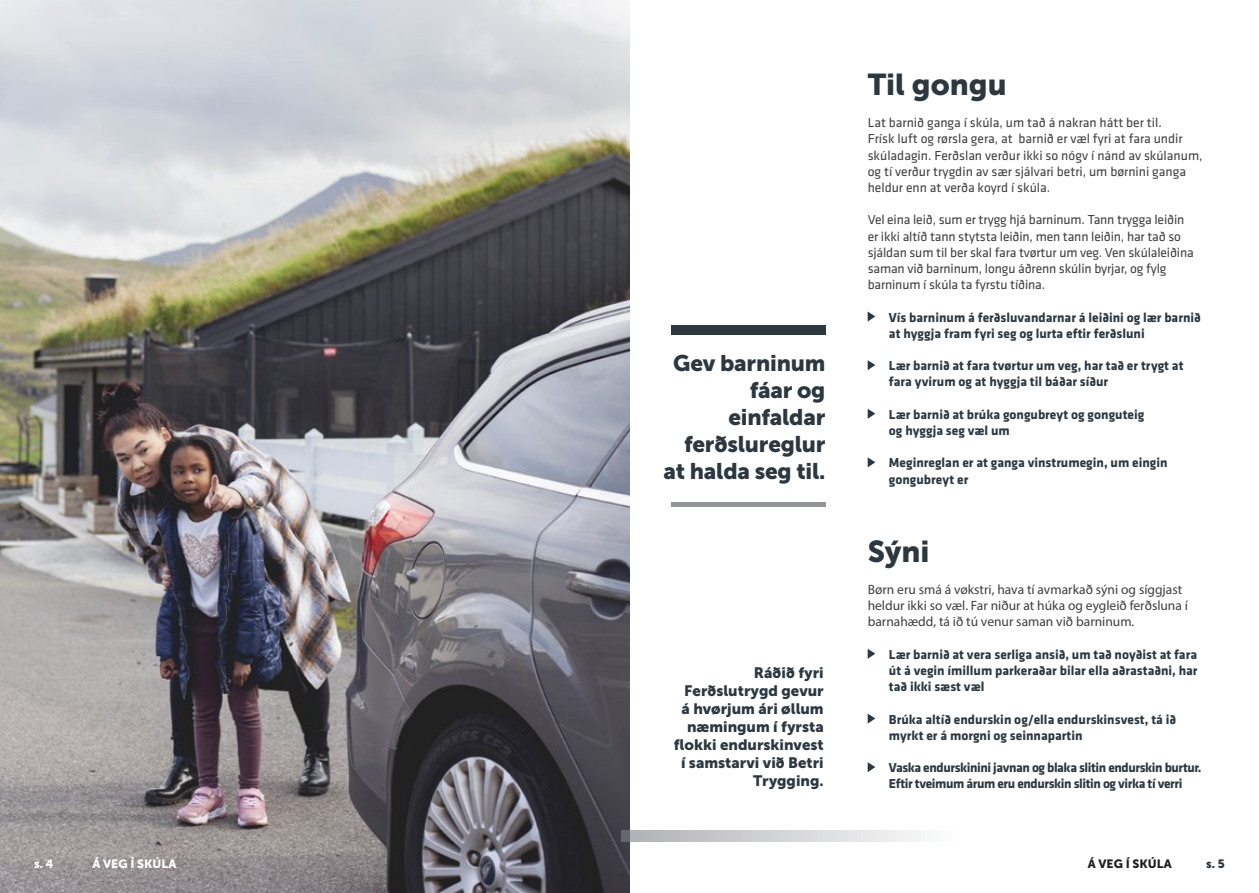
<style>
.page{position:relative;width:1259px;height:893px;background:#fff}
.page>*{position:absolute;margin:0;border:0;box-sizing:border-box;transform-origin:0 0}
.t1{font:30px "Museo Sans 900";color:#2c3740}
.t2{font:22.5px/27px "Museo Sans 900";letter-spacing:-.01em;color:#2c3740;text-align:right}
.t3{font:15px/18px "Museo Sans 900";color:#2c3740;text-align:right}
.t4{font:13.5px/16.2px "Klavika";letter-spacing:-.005em;color:#3e3e3f}
.t5{font:700 13.5px/16.2px "Klavika";color:#2c3740}
.t6{font:13.5px/16.2px "Myriad Pro";color:#3e3e3f}
.t7{font:700 13.5px/16.2px "Klavika";letter-spacing:-.03em;color:#2c3740}
.t8{font:12px "Museo Sans 900";color:#fff}
.t9{font:12px "Museo Sans 900";color:#231f20}
.t10{font:12px "Museo Sans 900";color:#2c3740}
</style>
<div class="page">
<img style="left:0;top:0;width:629px;height:893px">
<svg style="left:867px;top:312px;width:8px;height:10px"></svg>
<svg style="left:867px;top:360px;width:8px;height:10px"></svg>
<svg style="left:867px;top:409px;width:8px;height:10px"></svg>
<svg style="left:867px;top:457px;width:8px;height:10px"></svg>
<svg style="left:867px;top:649px;width:8px;height:10px"></svg>
<svg style="left:867px;top:714px;width:8px;height:10px"></svg>
<svg style="left:867px;top:762px;width:8px;height:10px"></svg>
<div style="left:671px;top:325px;width:154px;height:10px;background:#2c3740"></div>
<div style="left:671px;top:502px;width:154px;height:5px;background:#939598"></div>
<svg style="left:621px;top:831px;width:298px;height:11px;background:#cfd0d2"></svg>
<h2 class="t2" style="left:663px;top:349px;width:163px">Gev barninum fáar og einfaldar ferðslureglur at halda seg til.</h2>
<p class="t3" style="left:674px;top:664px;width:151px">Ráðið fyri<br>Ferðslutrygd gevur á hvørjum ári øllum næmingum í fyrsta flokki endurskinvest í samstarvi við Betri<br>Trygging.</p>
<h1 class="t1" style="left:867px;top:67px;width:140px">Til gongu</h1>
<p class="t4" style="left:867px;top:114px;width:336px">Lat barnið ganga í skúla, um tað á nakran hátt ber til.<br>Frísk luft og rørsla gera, at barnið er væl fyri at fara undir skúladagin. Ferðslan verður ikki so nógv í nánd av skúlanum, og tí verður trygdin av sær sjálvari betri, um børnini ganga heldur enn at verða koyrd í skúla.</p>
<p class="t4" style="left:867px;top:211px;width:328px">Vel eina leið, sum er trygg hjá barninum. Tann trygga leiðin er ikki altíð tann stytsta leiðin, men tann leiðin, har tað so sjáldan sum til ber skal fara tvørtur um veg. Ven skúlaleiðina saman við barninum, longu áðrenn skúlin byrjar, og fylg barninum í skúla ta fyrstu tíðina.</p>
<p class="t5" style="left:889px;top:308px;width:313px">Vís barninum á ferðsluvandarnar á leiðini og lær barnið at hyggja fram fyri seg og lurta eftir ferðsluni</p>
<p class="t5" style="left:889px;top:357px;width:296px">Lær barnið at fara tvørtur um veg, har tað er trygt at fara yvirum og at hyggja til báðar síður</p>
<p class="t5" style="left:889px;top:406px;width:257px">Lær barnið at brúka gongubreyt og gonguteig og hyggja seg væl um</p>
<p class="t5" style="left:889px;top:454px;width:280px">Meginreglan er at ganga vinstrumegin, um eingin gongubreyt er</p>
<h1 class="t1" style="left:867px;top:534px;width:63px">Sýni</h1>
<p class="t6" style="left:867px;top:581px;width:322px">Børn eru smá á vøkstri, hava tí avmarkað sýni og síggjast heldur ikki so væl. Far niður at húka og eygleið ferðsluna í barnahædd, tá ið tú venur saman við barninum.</p>
<p class="t5" style="left:889px;top:646px;width:310px;text-align:justify">Lær barnið at vera serliga ansið, um tað noyðist at fara út á vegin ímillum parkeraðar bilar ella aðrastaðni, har tað ikki sæst væl</p>
<p class="t5" style="left:889px;top:710px;width:289px">Brúka altíð endurskin og/ella endurskinsvest, tá ið myrkt er á morgni og seinnapartin</p>
<p class="t7" style="left:889px;top:759px;width:314px">Vaska endurskinini javnan og blaka slitin endurskin burtur.<br>Eftir tveimum árum eru endurskin slitin og virka tí verri</p>
<p class="t8" style="left:34px;top:857px;width:21px">s. 4</p>
<p class="t8" style="left:92px;top:857px;width:85px">Á VEG Í SKÚLA</p>
<p class="t9" style="left:1087px;top:857px;width:85px">Á VEG Í SKÚLA</p>
<p class="t10" style="left:1206px;top:857px;width:20px">s. 5</p>
</div>
